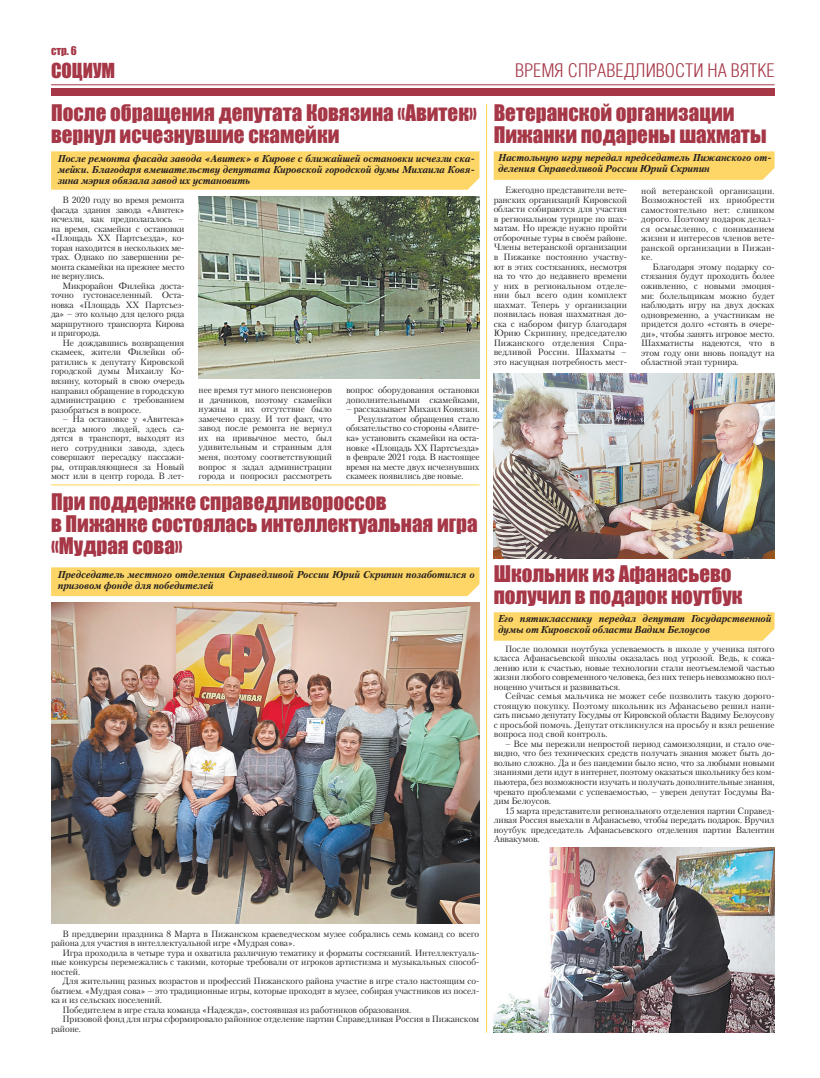
<style>
.page{position:relative;width:820px;height:1078px;background:#fff}
.page>*{position:absolute;margin:0;border:0;box-sizing:border-box;transform-origin:0 0}
.t1{font:21px/22px "Impact";color:#a63747}
.t2{font:300 19px "Helios Cond";color:#a63747}
.t3{font:19px "Impact";color:#a63747}
.t4{font:11px "Impact";color:#a63747}
.t5{font:italic 700 10px/11px "Petersburg C";letter-spacing:-.01em;color:#231f20}
.t6{font:9px/9.5px "Petersburg C";letter-spacing:-.01em;color:#231f20;text-align:justify}
</style>
<div class="page">
<div style="left:51px;top:88px;width:723px;height:8px;background:#a63747"></div>
<hr style="left:51px;top:84px;width:723px;height:1px;background:#a63747">
<hr style="left:51px;top:484px;width:428px;height:1px;background:#fed54d">
<div style="left:51px;top:151px;width:428px;height:39px;background:#fed667"></div>
<div style="left:493px;top:612px;width:281px;height:28px;background:#fed667"></div>
<svg style="left:493px;top:151px;width:281px;height:29px;background:#fed76b"></svg>
<img style="left:198px;top:196px;width:281px;height:182px">
<hr style="left:486px;top:104px;width:1px;height:928px;background:#fed54d">
<img style="left:493px;top:373px;width:281px;height:185px">
<img style="left:493px;top:847px;width:281px;height:185px">
<div style="left:51px;top:567px;width:428px;height:29px;background:#fed667"></div>
<img style="left:51px;top:602px;width:428px;height:321px">
<p class="t4" style="left:51px;top:42px;width:27px">стр. 6</p>
<h2 class="t3" style="left:51px;top:55px;width:66px">СОЦИУМ</h2>
<h2 class="t2" style="left:515px;top:60px;width:261px">ВРЕМЯ СПРАВЕДЛИВОСТИ НА ВЯТКЕ</h2>
<h1 class="t1" style="left:51px;top:101px;width:427px">После обращения депутата Ковязина «Авитек» вернул исчезнувшие скамейки</h1>
<p class="t5" style="left:58px;top:153px;width:418px;text-align:justify">После ремонта фасада завода «Авитек» в Кирове с ближайшей остановки исчезли ска&shy;мейки. Благодаря вмешательству депутата Кировской городской думы Михаила Ковя&shy;зина мэрия обязала завод их установить</p>
<p class="t6" style="left:51px;top:195px;width:135px;text-indent:11px">В 2020 году во время ремонта фасада здания завода «Авитек» исчезли, как предполагалось – на время, скамейки с остановки «Площадь ХХ Партсъезда», ко&shy;торая находится в нескольких ме&shy;трах. Однако по завершении ре&shy;монта скамейки на прежнее место не вернулись.</p>
<p class="t6" style="left:51px;top:281px;width:135px;text-indent:11px">Микрорайон Филейка доста&shy;точно густонаселенный. Оста&shy;новка «Площадь ХХ Партсъез&shy;да» – это кольцо для целого ряда маршрутного транспорта Кирова и пригорода.</p>
<p class="t6" style="left:51px;top:338px;width:135px;text-indent:11px">Не дождавшись возвращения скамеек, жители Филейки об&shy;ратились к депутату Кировской городской думы Михаилу Ко&shy;вязину, который в свою очередь направил обращение в городскую администрацию с требованием разобраться в вопросе.</p>
<p class="t6" style="left:51px;top:414px;width:135px;text-indent:11px">– На остановке у «Авитека» всегда много людей, здесь са&shy;дятся в транспорт, выходят из него сотрудники завода, здесь совершают пересадку пассажи&shy;ры, отправляющиеся за Новый мост или в центр города. В лет-</p>
<p class="t6" style="left:198px;top:385px;width:135px">нее время тут много пенсионеров и дачников, поэтому скамейки нужны и их отсутствие было замечено сразу. И тот факт, что завод после ремонта не вернул их на привычное место, был удивительным и странным для меня, поэтому соответствующий вопрос я задал администрации города и попросил рассмотреть</p>
<p class="t6" style="left:346px;top:385px;width:135px">вопрос оборудования остановки дополнительными скамейками,</p>
<p class="t6" style="left:346px;top:404px;width:135px">– рассказывает Михаил Ковязин.</p>
<p class="t6" style="left:357px;top:414px;width:123px">Результатом обращения стало</p>
<p class="t6" style="left:346px;top:423px;width:135px">обязательство со стороны «Авите-</p>
<p class="t6" style="left:346px;top:433px;width:135px">ка» установить скамейки на оста-</p>
<p class="t6" style="left:346px;top:442px;width:135px">новке «Площадь ХХ Партсъезда»</p>
<p class="t6" style="left:346px;top:452px;width:135px">в феврале 2021 года. В настоящее</p>
<p class="t6" style="left:346px;top:461px;width:135px">время на месте двух исчезнувших</p>
<p class="t6" style="left:346px;top:471px;width:119px">скамеек появились две новые.</p>
<h1 class="t1" style="left:51px;top:490px;width:428px">При поддержке справедливороссов<br>в Пижанке состоялась интеллектуальная игра «Мудрая сова»</h1>
<p class="t5" style="left:58px;top:568px;width:418px">Председатель местного отделения Справедливой России Юрий Скрипин позаботился о призовом фонде для победителей</p>
<h1 class="t1" style="left:493px;top:101px;width:274px">Ветеранской организации<br>Пижанки подарены шахматы</h1>
<p class="t5" style="left:498px;top:152px;width:275px">Настольную игру передал председатель Пижанского от&shy;деления Справедливой России Юрий Скрипин</p>
<p class="t6" style="left:493px;top:185px;width:135px;text-indent:11px">Ежегодно представители вете&shy;ранских организаций Кировской области собираются для участия в региональном турнире по шах&shy;матам. Но прежде нужно пройти отборочные туры в своём районе.<br>Члены ветеранской организации в Пижанке постоянно участву&shy;ют в этих состязаниях, несмотря на то что до недавнего времени у них в региональном отделе&shy;нии был всего один комплект шахмат. Теперь у организации появилась новая шахматная до&shy;ска с набором фигур благодаря Юрию Скрипину, председателю Пижанского отделения Спра&shy;ведливой России. Шахматы – это насущная потребность мест-</p>
<p class="t6" style="left:641px;top:186px;width:135px">ной ветеранской организации.<br>Возможностей их приобрести самостоятельно нет: слишком дорого. Поэтому подарок делал&shy;ся осмысленно, с пониманием жизни и интересов членов вете&shy;ранской организации в Пижан&shy;ке.</p>
<p class="t6" style="left:641px;top:262px;width:135px;text-indent:11px">Благодаря этому подарку со&shy;стязания будут проходить более оживленно, с новыми эмоция&shy;ми: болельщикам можно будет наблюдать игру на двух досках одновременно, а участникам не придется долго «стоять в очере&shy;ди», чтобы занять игровое место.<br>Шахматисты надеются, что в этом году они вновь попадут на областной этап турнира.</p>
<h1 class="t1" style="left:493px;top:561px;width:250px">Школьник из Афанасьево получил в подарок ноутбук</h1>
<p class="t5" style="left:498px;top:613px;width:275px">Его пятикласснику передал депутат Государственной думы от Кировской области Вадим Белоусов</p>
<p class="t6" style="left:493px;top:643px;width:282px;text-indent:11px">После поломки ноутбука успеваемость в школе у ученика пятого класса Афанасьевской школы оказалась под угрозой. Ведь, к сожа&shy;лению или к счастью, новые технологии стали неотъемлемой частью жизни любого современного человека, без них теперь невозможно пол&shy;ноценно учиться и развиваться.</p>
<p class="t6" style="left:493px;top:691px;width:282px;text-indent:11px">Сейчас семья мальчика не может себе позволить такую дорого&shy;стоящую покупку. Поэтому школьник из Афанасьево решил напи&shy;сать письмо депутату Госудмы от Кировской области Вадиму Белоусову с просьбой помочь. Депутат откликнулся на просьбу и взял решение вопроса под свой контроль.</p>
<p class="t6" style="left:493px;top:738px;width:282px;text-indent:11px">– Все мы пережили непростой период самоизоляции, и стало оче&shy;видно, что без технических средств получать знания может быть до&shy;вольно сложно. Да и без пандемии было ясно, что за любыми новыми знаниями дети идут в интернет, поэтому оказаться школьнику без ком&shy;пьютера, без возможности изучать и получать дополнительные знания, чревато проблемами с успеваемостью, – уверен депутат Госдумы Ва&shy;дим Белоусов.</p>
<p class="t6" style="left:493px;top:805px;width:282px;text-indent:11px">15 марта представители регионального отделения партии Справед&shy;ливая Россия выехали в Афанасьево, чтобы передать подарок. Вручил ноутбук председатель Афанасьевского отделения партии Валентин Аввакумов.</p>
<p class="t6" style="left:51px;top:928px;width:429px;text-indent:11px">В преддверии праздника 8 Марта в Пижанском краеведческом музее собрались семь команд со всего района для участия в интеллектуальной игре «Мудрая сова».</p>
<p class="t6" style="left:51px;top:947px;width:429px;text-indent:11px">Игра проходила в четыре тура и охватила различную тематику и форматы состязаний. Интеллектуаль&shy;ные конкурсы перемежались с такими, которые требовали от игроков артистизма и музыкальных способ&shy;ностей.</p>
<p class="t6" style="left:62px;top:976px;width:418px">Для жительниц разных возрастов и профессий Пижанского района участие в игре стало настоящим со-</p>
<p class="t6" style="left:51px;top:985px;width:429px">бытием. «Мудрая сова» – это традиционные игры, которые проходят в музее, собирая участников из посел-</p>
<p class="t6" style="left:51px;top:995px;width:112px">ка и из сельских поселений.</p>
<p class="t6" style="left:62px;top:1004px;width:350px">Победителем в игре стала команда «Надежда», состоявшая из работников образования.</p>
<p class="t6" style="left:62px;top:1014px;width:418px">Призовой фонд для игры сформировало районное отделение партии Справедливая Россия в Пижанском</p>
<p class="t6" style="left:51px;top:1023px;width:31px">районе.</p>
</div>
